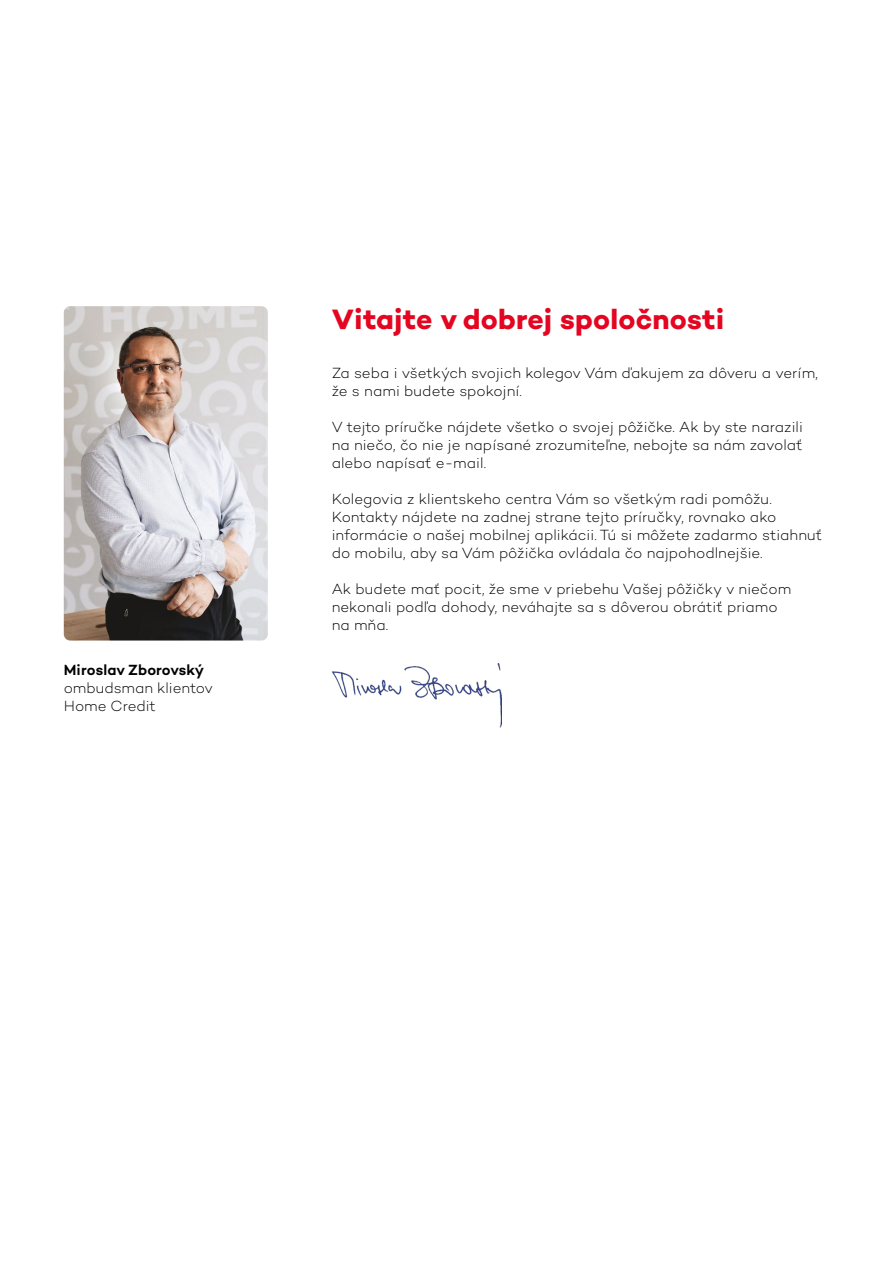
<style>
.page{position:relative;width:893px;height:1263px;background:#fff}
.page>*{position:absolute;margin:0;border:0;box-sizing:border-box;transform-origin:0 0}
.t1{font:700 28.5px "Campton";letter-spacing:.005em;color:#e40521}
.t2{font:300 15px/18px "Campton";color:#000}
.t3{font:600 15px "Campton";letter-spacing:.005em;color:#000}
</style>
<div class="page">
<img style="left:332px;top:663px;width:170px;height:64px">
<img style="left:64px;top:306px;width:204px;height:334px">
<p class="t3" style="left:64px;top:661px;width:142px">Miroslav Zborovský</p>
<p class="t2" style="left:64px;top:679px;width:151px">ombudsman klientov<br>Home Credit</p>
<h1 class="t1" style="left:332px;top:301px;width:394px">Vitajte v dobrej spoločnosti</h1>
<p class="t2" style="left:332px;top:363px;width:488px">Za seba i všetkých svojich kolegov Vám ďakujem za dôveru a verím, že s nami budete spokojní.</p>
<p class="t2" style="left:332px;top:417px;width:473px;text-align:justify">V tejto príručke nájdete všetko o svojej pôžičke. Ak by ste narazili na niečo, čo nie je napísané zrozumiteľne, nebojte sa nám zavolať alebo napísať e-mail.</p>
<p class="t2" style="left:332px;top:489px;width:492px">Kolegovia z klientskeho centra Vám so všetkým radi pomôžu.<br>Kontakty nájdete na zadnej strane tejto príručky, rovnako ako informácie o našej mobilnej aplikácii. Tú si môžete zadarmo stiahnuť do mobilu, aby sa Vám pôžička ovládala čo najpohodlnejšie.</p>
<p class="t2" style="left:332px;top:579px;width:461px">Ak budete mať pocit, že sme v priebehu Vašej pôžičky v niečom nekonali podľa dohody, neváhajte sa s dôverou obrátiť priamo na mňa.</p>
</div>
